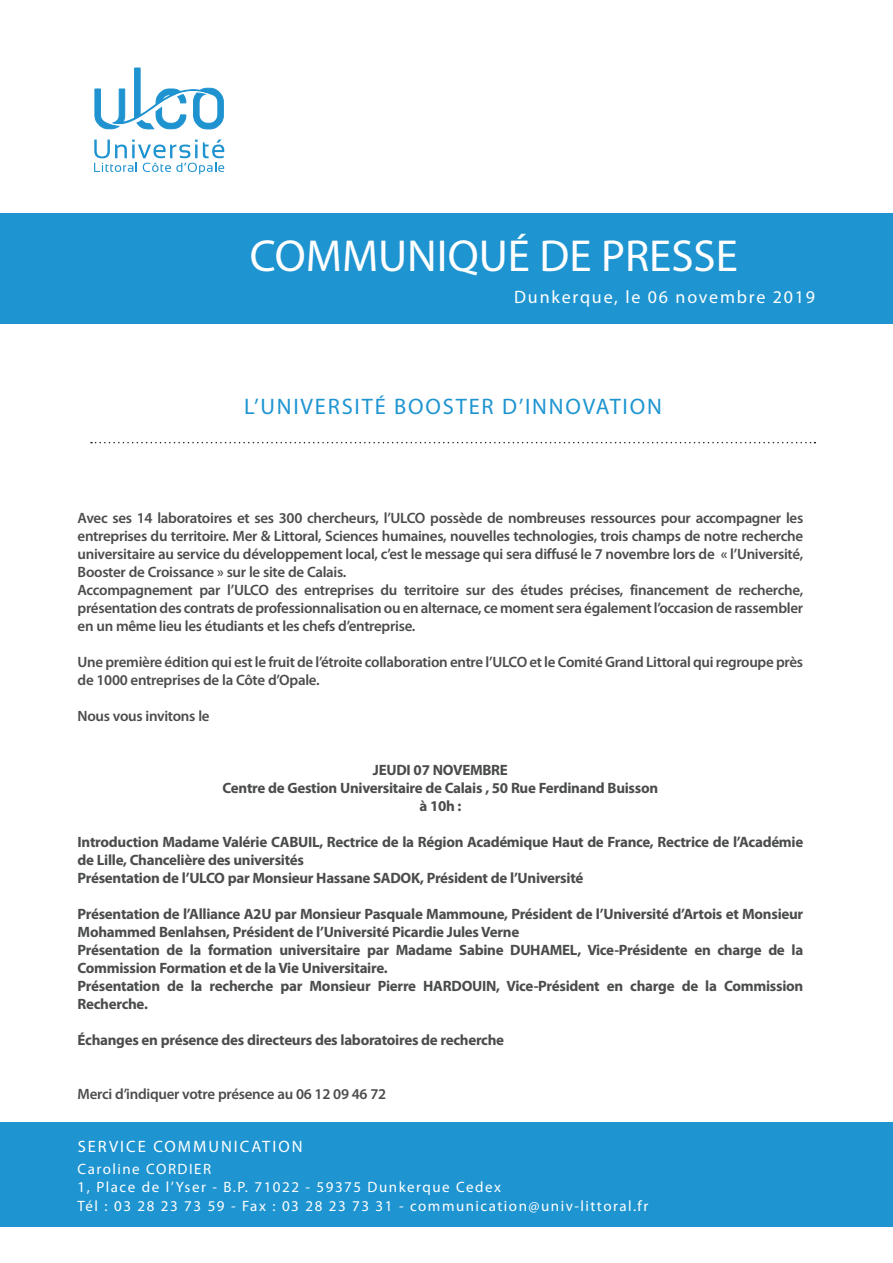
<style>
.page{position:relative;width:893px;height:1263px;background:#fff}
.page>*{position:absolute;margin:0;border:0;box-sizing:border-box;transform-origin:0 0}
.t1{font:45px "Myriad Pro";color:#fff}
.t2{font:22.5px "Myriad Pro";letter-spacing:.08em;color:#1e94d1}
.t3{font:18px "Myriad Pro";letter-spacing:.1em;color:#fff}
.t4{font:16.5px "Myriad Pro";letter-spacing:.12em;color:#fff}
.t5{font:600 15px/18px "Myriad Pro";letter-spacing:-.02em;color:#4b4c4d;text-align:justify}
.t6{font:700 15px/18px "Myriad Pro";letter-spacing:-.02em;color:#4b4c4d}
.t7{font:15px "Myriad Pro";letter-spacing:.1em;color:#fff}
</style>
<div class="page">
<div style="left:0;top:214px;width:893px;height:110px;background:#1e94d1"></div>
<div style="left:0;top:1123px;width:893px;height:104px;background:#1e94d1"></div>
<svg style="left:91px;top:442px;width:724px;height:1px"></svg>
<svg style="left:94px;top:140px;width:130px;height:34px"></svg>
<svg style="left:94px;top:67px;width:130px;height:63px"></svg>
<p class="t1" style="left:250px;top:229px;width:490px">COMMUNIQUÉ DE PRESSE</p>
<p class="t3" style="left:514px;top:285px;width:303px">Dunkerque, le 06 novembre 2019</p>
<p class="t2" style="left:244px;top:393px;width:419px">L’UNIVERSITÉ BOOSTER D’INNOVATION</p>
<p class="t5" style="left:78px;top:508px;width:727px">Avec ses 14 laboratoires et ses 300 chercheurs, l’ULCO possède de nombreuses ressources pour accompagner les entreprises du territoire. Mer &amp; Littoral, Sciences humaines, nouvelles technologies, trois champs de notre recherche universitaire au service du développement local, c’est le message qui sera diffusé le 7 novembre lors de « l’Université, Booster de Croissance » sur le site de Calais.</p>
<p class="t5" style="left:78px;top:580px;width:727px">Accompagnement par l’ULCO des entreprises du territoire sur des études précises, financement de recherche, présentation des contrats de professionnalisation ou en alternace, ce moment sera également l’occasion de rassembler en un même lieu les étudiants et les chefs d’entreprise.</p>
<p class="t5" style="left:78px;top:652px;width:727px">Une première édition qui est le fruit de l’étroite collaboration entre l’ULCO et le Comité Grand Littoral qui regroupe près de 1000 entreprises de la Côte d’Opale.</p>
<p class="t5" style="left:78px;top:706px;width:134px">Nous vous invitons le</p>
<p class="t6" style="left:373px;top:760px;width:136px">JEUDI 07 NOVEMBRE</p>
<p class="t6" style="left:223px;top:778px;width:437px">Centre de Gestion Universitaire de Calais , 50 Rue Ferdinand Buisson</p>
<p class="t6" style="left:419px;top:796px;width:44px">à 10h :</p>
<p class="t6" style="left:78px;top:832px;width:727px">Introduction Madame Valérie CABUIL, Rectrice de la Région Académique Haut de France, Rectrice de l’Académie de Lille, Chancelière des universités</p>
<p class="t6" style="left:78px;top:868px;width:507px">Présentation de l’ULCO par Monsieur Hassane SADOK, Président de l’Université</p>
<p class="t6" style="left:78px;top:904px;width:727px">Présentation de l’Alliance A2U par Monsieur Pasquale Mammoune, Président de l’Université d’Artois et Monsieur<br>Mohammed Benlahsen, Président de l’Université Picardie Jules Verne</p>
<p class="t6" style="left:78px;top:940px;width:727px">Présentation de la formation universitaire par Madame Sabine DUHAMEL, Vice-Présidente en charge de la<br>Commission Formation et de la Vie Universitaire.</p>
<p class="t6" style="left:78px;top:976px;width:727px">Présentation de la recherche par Monsieur Pierre HARDOUIN, Vice-Président en charge de la Commission<br>Recherche.</p>
<p class="t6" style="left:78px;top:1030px;width:428px">Échanges en présence des directeurs des laboratoires de recherche</p>
<p class="t5" style="left:78px;top:1084px;width:310px">Merci d’indiquer votre présence au 06 12 09 46 72</p>
<p class="t4" style="left:78px;top:1136px;width:226px">SERVICE COMMUNICATION</p>
<p class="t7" style="left:78px;top:1160px;width:135px">Caroline CORDIER</p>
<p class="t7" style="left:78px;top:1178px;width:425px">1, Place de l’Yser - B.P. 71022 - 59375 Dunkerque Cedex</p>
<p class="t7" style="left:78px;top:1196px;width:572px">Tél : 03 28 23 73 59 - Fax : 03 28 23 73 31 - communication@univ-littoral.fr</p>
</div>
